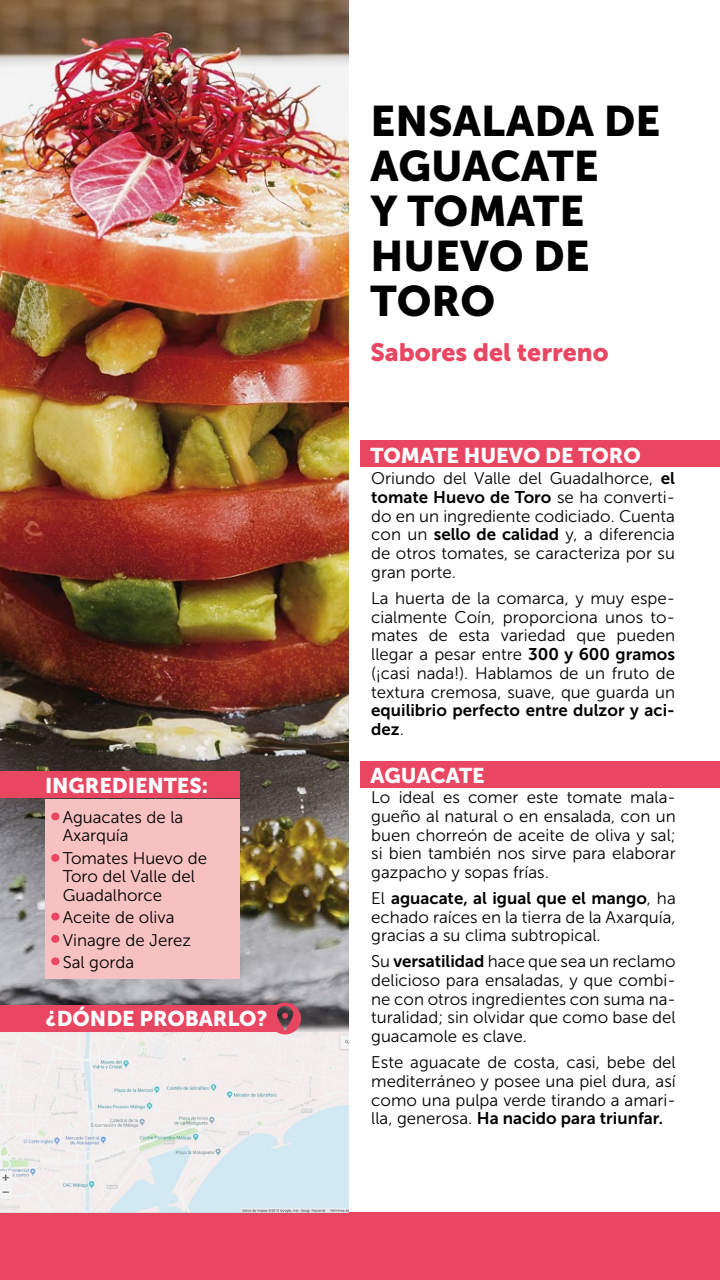
<style>
.page{position:relative;width:720px;height:1280px;background:#fff}
.page>*{position:absolute;margin:0;border:0;box-sizing:border-box;transform-origin:0 0}
.t1{font:42.5px/45px "Museo Sans 900";color:#000}
.t2{font:25px "Museo Sans 900";color:#e94662}
.t3{font:21.25px "Museo Sans 900";color:#fff}
.t4{font:16.88px/18.8px "Museo Sans 300";color:#000;text-align:justify}
.t5{font:16.88px/18.8px "Museo Sans 700";color:#000}
.s1{font-family:"Museo Sans 700"}
.s2{font-family:"Museo Sans 300"}
</style>
<div class="page">
<div style="left:0;top:1212px;width:720px;height:68px;background:#e94662"></div>
<img style="left:0;top:0;width:349px;height:1212px">
<div style="left:360px;top:440px;width:360px;height:27px;background:#e94662"></div>
<div style="left:360px;top:761px;width:360px;height:26px;background:#e94662"></div>
<div style="left:0;top:772px;width:240px;height:26px;background:#e94662"></div>
<div style="left:0;top:1005px;width:276px;height:27px;background:#e94662"></div>
<svg style="left:269px;top:1002px;width:32px;height:32px"></svg>
<div style="left:45px;top:799px;width:195px;height:180px;background:#f8c1c1"></div>
<div style="left:51px;top:813px;width:8px;height:7px;background:#e94662;border-radius:4px"></div>
<div style="left:51px;top:854px;width:8px;height:8px;background:#e94662;border-radius:4px"></div>
<div style="left:51px;top:913px;width:8px;height:7px;background:#e94662;border-radius:4px"></div>
<div style="left:51px;top:935px;width:8px;height:8px;background:#e94662;border-radius:4px"></div>
<div style="left:51px;top:957px;width:8px;height:8px;background:#e94662;border-radius:4px"></div>
<p class="t3" style="left:45px;top:773px;width:165px">INGREDIENTES:</p>
<p class="t4" style="left:63px;top:808px;width:122px">Aguacates de la<br>Axarquía</p>
<p class="t4" style="left:63px;top:849px;width:146px;text-align:left">Tomates Huevo de<br>Toro del Valle del<br>Guadalhorce</p>
<p class="t4" style="left:63px;top:907px;width:130px;line-height:22.2px;text-align:left">Aceite de oliva<br>Vinagre de Jerez<br>Sal gorda</p>
<p class="t3" style="left:45px;top:1007px;width:224px">¿DÓNDE PROBARLO?</p>
<h1 class="t1" style="left:370px;top:99px;width:291px">ENSALADA DE<br>AGUACATE<br>Y TOMATE<br>HUEVO DE<br>TORO</h1>
<h2 class="t2" style="left:370px;top:338px;width:240px">Sabores del terreno</h2>
<p class="t3" style="left:370px;top:443px;width:272px">TOMATE HUEVO DE TORO</p>
<p class="t4" style="left:371px;top:469px;width:305px">Oriundo del Valle del Guadalhorce, <span class="s1">el</span></p>
<p class="t5" style="left:371px;top:488px;width:305px">tomate Huevo de Toro <span class="s2">se ha converti-</span></p>
<p class="t4" style="left:371px;top:507px;width:305px">do en un ingrediente codiciado. Cuenta con un <span class="s1">sello de calidad</span> y, a diferencia de otros tomates, se caracteriza por su gran porte.</p>
<p class="t4" style="left:371px;top:589px;width:305px">La huerta de la comarca, y muy espe&shy;cialmente Coín, proporciona unos to&shy;mates de esta variedad que pueden llegar a pesar entre <span class="s1">300 y 600 gramos </span>(¡casi nada!). Hablamos de un fruto de textura cremosa, suave, que guarda un</p>
<p class="t5" style="left:371px;top:701px;width:305px">equilibrio perfecto entre dulzor y aci&shy;dez<span class="s2">.</span></p>
<p class="t3" style="left:370px;top:763px;width:116px">AGUACATE</p>
<p class="t4" style="left:371px;top:788px;width:306px">Lo ideal es comer este tomate mala&shy;gueño al natural o en ensalada, con un buen chorreón de aceite de oliva y sal; si bien también nos sirve para elaborar gazpacho y sopas frías.</p>
<p class="t5" style="left:371px;top:889px;width:306px"><span class="s2">El</span> aguacate, al igual que el mango<span class="s2">, ha</span></p>
<p class="t4" style="left:371px;top:908px;width:306px">echado raíces en la tierra de la Axarquía, gracias a su clima subtropical.</p>
<p class="t4" style="left:371px;top:952px;width:306px">Su <span class="s1">versatilidad</span> hace que sea un reclamo delicioso para ensaladas, y que combi&shy;ne con otros ingredientes con suma na&shy;turalidad; sin olvidar que como base del guacamole es clave.</p>
<p class="t4" style="left:371px;top:1053px;width:306px">Este aguacate de costa, casi, bebe del mediterráneo y posee una piel dura, así como una pulpa verde tirando a amari-</p>
<p class="t5" style="left:371px;top:1109px;width:294px"><span class="s2">lla, generosa.</span> Ha nacido para triunfar.</p>
</div>
